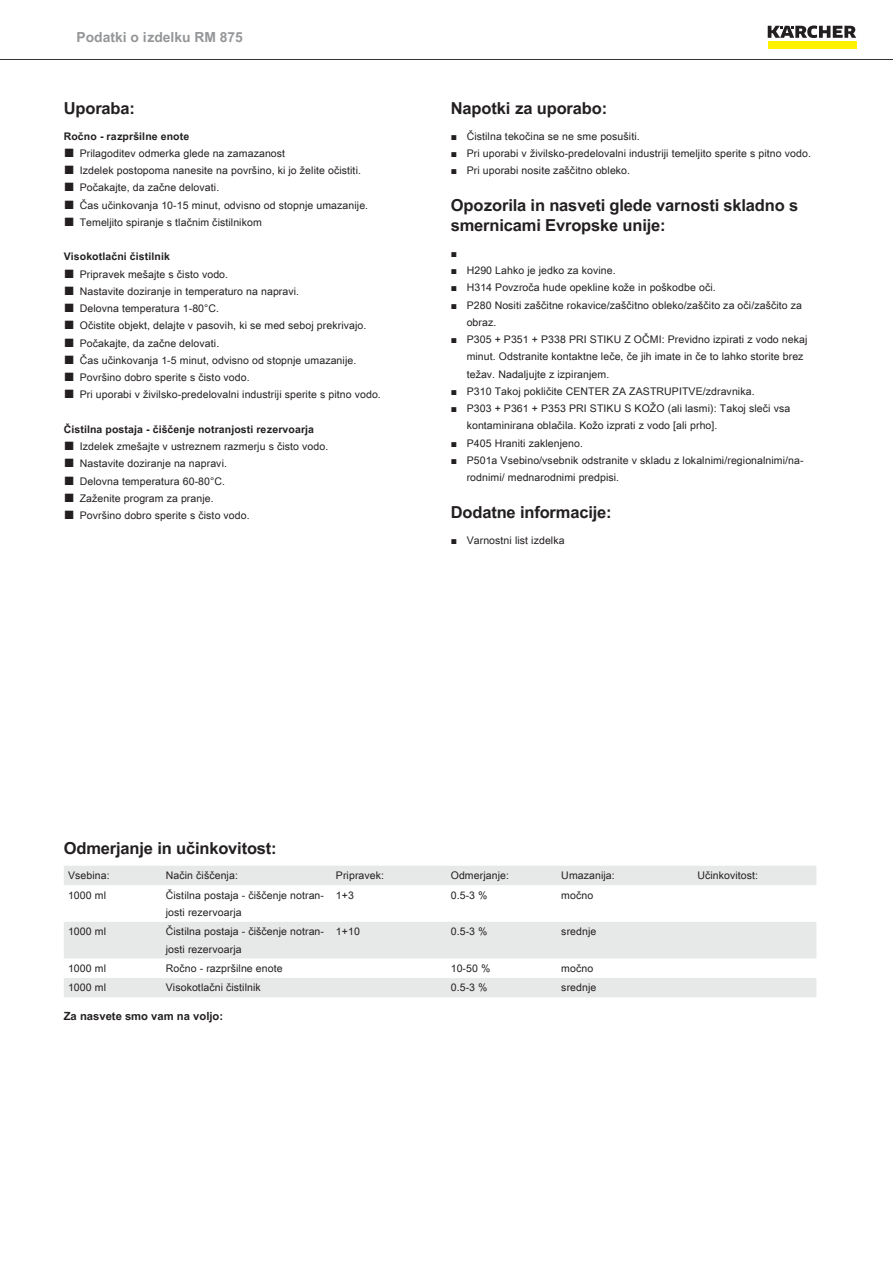
<style>
.page{position:relative;width:893px;height:1263px;background:#fff}
.page>*{position:absolute;margin:0;border:0;box-sizing:border-box;transform-origin:0 0}
.t1{font:700 16.5px/19.8px "Arial Unicode MS";letter-spacing:-.01em;color:#231f20}
.t2{font:700 13.8px "Arial Unicode MS";color:#949698}
.t3{font:700 11.25px "Arial Unicode MS";color:#231f20}
.t4{font:10.5px/17.2px "Arial Unicode MS";letter-spacing:.01em;color:#231f20}
.t5{font:700 10.5px "Arial Unicode MS";letter-spacing:.01em;color:#231f20}
.t6{font:10.5px "Arial";color:#231f20}
.s1{font-family:"Arial";font-size:18px}
.s2{font-family:"Arial"}
</style>
<div class="page">
<hr style="left:0;top:59px;width:893px;height:1px;background:#231f20">
<div style="left:768px;top:42px;width:88px;height:7px;background:#fff200"></div>
<svg style="left:768px;top:26px;width:88px;height:12px"></svg>
<svg style="left:64px;top:866px;width:752px;height:131px;fill:#e7e8e8"></svg>
<h2 class="t2" style="left:77px;top:27px;width:168px">Podatki o izdelku RM 875</h2>
<h1 class="t1" style="left:64px;top:99px;width:73px">Uporaba:</h1>
<p class="t5" style="left:64px;top:128px;width:127px">Ročno - razpršilne enote</p>
<p class="t4" style="left:64px;top:144px;width:223px"><span class="s1">■</span> Prilagoditev odmerka glede na zamazanost</p>
<p class="t4" style="left:64px;top:162px;width:299px"><span class="s1">■</span> Izdelek postopoma nanesite na površino, ki jo želite očistiti.</p>
<p class="t4" style="left:64px;top:179px;width:157px"><span class="s1">■</span> Počakajte, da začne delovati.</p>
<p class="t4" style="left:64px;top:196px;width:306px"><span class="s1">■</span> Čas učinkovanja 10-15 minut, odvisno od stopnje umazanije.</p>
<p class="t4" style="left:64px;top:213px;width:199px"><span class="s1">■</span> Temeljito spiranje s tlačnim čistilnikom</p>
<p class="t5" style="left:64px;top:249px;width:108px">Visokotlačni čistilnik</p>
<p class="t4" style="left:64px;top:265px;width:166px"><span class="s1">■</span> Pripravek mešajte s čisto vodo.</p>
<p class="t4" style="left:64px;top:282px;width:237px"><span class="s1">■</span> Nastavite doziranje in temperaturo na napravi.</p>
<p class="t4" style="left:64px;top:300px;width:157px"><span class="s1">■</span> Delovna temperatura 1-80°C.</p>
<p class="t4" style="left:64px;top:317px;width:304px"><span class="s1">■</span> Očistite objekt, delajte v pasovih, ki se med seboj prekrivajo.</p>
<p class="t4" style="left:64px;top:334px;width:157px"><span class="s1">■</span> Počakajte, da začne delovati.</p>
<p class="t4" style="left:64px;top:351px;width:294px"><span class="s1">■</span> Čas učinkovanja 1-5 minut, odvisno od stopnje umazanije.</p>
<p class="t4" style="left:64px;top:369px;width:187px"><span class="s1">■</span> Površino dobro sperite s čisto vodo.</p>
<p class="t4" style="left:64px;top:386px;width:319px"><span class="s1">■</span> Pri uporabi v živilsko-predelovalni industriji sperite s pitno vodo.</p>
<p class="t5" style="left:64px;top:421px;width:252px">Čistilna postaja - čiščenje notranjosti rezervoarja</p>
<p class="t4" style="left:64px;top:438px;width:266px"><span class="s1">■</span> Izdelek zmešajte v ustreznem razmerju s čisto vodo.</p>
<p class="t4" style="left:64px;top:455px;width:165px"><span class="s1">■</span> Nastavite doziranje na napravi.</p>
<p class="t4" style="left:64px;top:472px;width:163px"><span class="s1">■</span> Delovna temperatura 60-80°C.</p>
<p class="t4" style="left:64px;top:489px;width:151px"><span class="s1">■</span> Zaženite program za pranje.</p>
<p class="t4" style="left:64px;top:507px;width:187px"><span class="s1">■</span> Površino dobro sperite s čisto vodo.</p>
<h1 class="t1" style="left:451px;top:99px;width:158px">Napotki za uporabo:</h1>
<p class="t4" style="left:451px;top:127px;width:190px"><span class="s2">■</span> Čistilna tekočina se ne sme posušiti.</p>
<p class="t4" style="left:451px;top:144px;width:362px"><span class="s2">■</span> Pri uporabi v živilsko-predelovalni industriji temeljito sperite s pitno vodo.</p>
<p class="t4" style="left:451px;top:162px;width:181px"><span class="s2">■</span> Pri uporabi nosite zaščitno obleko.</p>
<h1 class="t1" style="left:451px;top:196px;width:349px">Opozorila in nasveti glede varnosti skladno s smernicami Evropske unije:</h1>
<p class="t6" style="left:451px;top:246px;width:8px">■</p>
<p class="t4" style="left:451px;top:261px;width:166px"><span class="s2">■</span> H290 Lahko je jedko za kovine.</p>
<p class="t4" style="left:451px;top:279px;width:266px"><span class="s2">■</span> H314 Povzroča hude opekline kože in poškodbe oči.</p>
<p class="t4" style="left:467px;top:296px;width:337px;text-indent:-16px"><span class="s2">■</span> P280 Nositi zaščitne rokavice/zaščitno obleko/zaščito za oči/zaščito za obraz.</p>
<p class="t4" style="left:467px;top:330px;width:342px;text-indent:-16px"><span class="s2">■</span> P305 + P351 + P338 PRI STIKU Z OČMI: Previdno izpirati z vodo nekaj minut. Odstranite kontaktne leče, če jih imate in če to lahko storite brez težav. Nadaljujte z izpiranjem.</p>
<p class="t4" style="left:451px;top:382px;width:305px"><span class="s2">■</span> P310 Takoj pokličite CENTER ZA ZASTRUPITVE/zdravnika.</p>
<p class="t4" style="left:467px;top:399px;width:325px;text-indent:-16px"><span class="s2">■</span> P303 + P361 + P353 PRI STIKU S KOŽO (ali lasmi): Takoj sleči vsa kontaminirana oblačila. Kožo izprati z vodo [ali prho].</p>
<p class="t4" style="left:451px;top:434px;width:134px"><span class="s2">■</span> P405 Hraniti zaklenjeno.</p>
<p class="t4" style="left:467px;top:451px;width:338px;text-indent:-16px"><span class="s2">■</span> P501a Vsebino/vsebnik odstranite v skladu z lokalnimi/regionalnimi/na&shy;rodnimi/ mednarodnimi predpisi.</p>
<h1 class="t1" style="left:451px;top:503px;width:162px">Dodatne informacije:</h1>
<p class="t4" style="left:451px;top:531px;width:115px"><span class="s2">■</span> Varnostni list izdelka</p>
<h1 class="t1" style="left:64px;top:838px;width:215px">Odmerjanje in učinkovitost:</h1>
<p class="t4" style="left:68px;top:867px;width:43px">Vsebina:</p>
<p class="t4" style="left:166px;top:867px;width:74px">Način čiščenja:</p>
<p class="t4" style="left:336px;top:867px;width:50px">Pripravek:</p>
<p class="t4" style="left:451px;top:867px;width:60px">Odmerjanje:</p>
<p class="t4" style="left:561px;top:867px;width:55px">Umazanija:</p>
<p class="t4" style="left:697px;top:867px;width:62px">Učinkovitost:</p>
<p class="t4" style="left:68px;top:886px;width:39px">1000 ml</p>
<p class="t4" style="left:166px;top:886px;width:160px">Čistilna postaja - čiščenje notran&shy;josti rezervoarja</p>
<p class="t4" style="left:336px;top:886px;width:20px">1+3</p>
<p class="t4" style="left:451px;top:886px;width:38px">0.5-3 %</p>
<p class="t4" style="left:561px;top:886px;width:33px">močno</p>
<p class="t4" style="left:68px;top:923px;width:39px">1000 ml</p>
<p class="t4" style="left:166px;top:923px;width:160px">Čistilna postaja - čiščenje notran&shy;josti rezervoarja</p>
<p class="t4" style="left:336px;top:923px;width:25px">1+10</p>
<p class="t4" style="left:451px;top:923px;width:38px">0.5-3 %</p>
<p class="t4" style="left:561px;top:923px;width:37px">srednje</p>
<p class="t4" style="left:68px;top:959px;width:39px">1000 ml</p>
<p class="t4" style="left:166px;top:959px;width:118px">Ročno - razpršilne enote</p>
<p class="t4" style="left:451px;top:959px;width:41px">10-50 %</p>
<p class="t4" style="left:561px;top:959px;width:33px">močno</p>
<p class="t4" style="left:68px;top:979px;width:39px">1000 ml</p>
<p class="t4" style="left:166px;top:979px;width:96px">Visokotlačni čistilnik</p>
<p class="t4" style="left:451px;top:979px;width:38px">0.5-3 %</p>
<p class="t4" style="left:561px;top:979px;width:37px">srednje</p>
<p class="t3" style="left:64px;top:1008px;width:161px">Za nasvete smo vam na voljo:</p>
</div>
